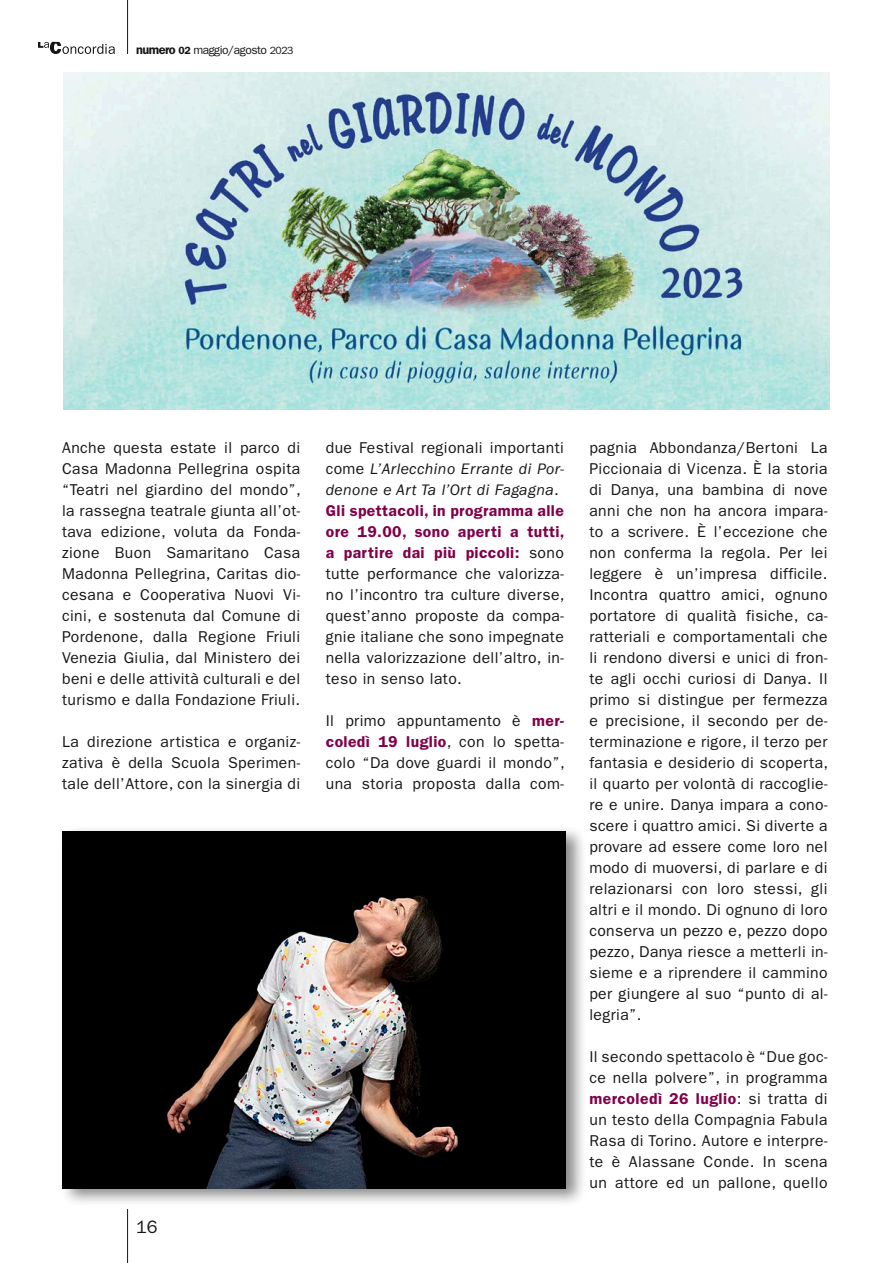
<style>
.page{position:relative;width:893px;height:1263px;background:#fff}
.page>*{position:absolute;margin:0;border:0;box-sizing:border-box;transform-origin:0 0}
.t1{font:18px "Franklin Gothic";color:#151616}
.t2{font:15.75px/21px "Franklin Gothic";letter-spacing:.025em;color:#151616;text-align:justify}
.t3{font:12px "Franklin Gothic";letter-spacing:-.04em;color:#151616}
.s1{font-weight:600;font-size:12.75px}
.s2{font-weight:600;font-size:10.5px}
.s3{font-size:10.5px}
.s4{font-style:italic}
.s5{font-weight:600;color:#800049}
</style>
<div class="page">
<div style="left:60px;top:825px;width:527px;height:382px;background:#151616;opacity:.5"></div>
<img style="left:63px;top:831px;width:503px;height:357px">
<hr style="left:127px;top:1209px;width:1px;height:54px;background:#151616">
<hr style="left:127px;top:0;width:1px;height:54px;background:#151616">
<svg style="left:38px;top:42px;width:77px;height:12px"></svg>
<img style="left:64px;top:72px;width:765px;height:338px">
<p class="t3" style="left:136px;top:43px;width:159px"><span class="s1">numero</span> <span class="s2">02</span> maggio/agosto <span class="s3">2023</span></p>
<p class="t2" style="left:62px;top:437px;width:240px">Anche questa estate il parco di Casa Madonna Pellegrina ospita “Teatri nel giardino del mondo”, la rassegna teatrale giunta all’ot&shy;tava edizione, voluta da Fonda&shy;zione Buon Samaritano Casa Madonna Pellegrina, Caritas dio&shy;cesana e Cooperativa Nuovi Vi&shy;cini, e sostenuta dal Comune di Pordenone, dalla Regione Friuli Venezia Giulia, dal Ministero dei beni e delle attività culturali e del turismo e dalla Fondazione Friuli.</p>
<p class="t2" style="left:62px;top:731px;width:240px">La direzione artistica e organiz&shy;zativa è della Scuola Sperimen&shy;tale dell’Attore, con la sinergia di</p>
<p class="t1" style="left:136px;top:1216px;width:23px">16</p>
<p class="t2" style="left:326px;top:437px;width:240px;text-align:left">due Festival regionali importanti come <span class="s4">L’Arlecchino Errante di Por&shy;denone e Art Ta l’Ort di Fagagna</span>.<br><span class="s5">Gli spettacoli, in programma alle ore 19.00, sono aperti a tutti, a partire dai più piccoli:</span> sono tutte performance che valorizza&shy;no l’incontro tra culture diverse, quest’anno proposte da compa&shy;gnie italiane che sono impegnate nella valorizzazione dell’altro, in&shy;teso in senso lato.</p>
<p class="t2" style="left:326px;top:710px;width:240px">Il primo appuntamento è <span class="s5">mer&shy;coledì 19 luglio</span>, con lo spetta&shy;colo “Da dove guardi il mondo”, una storia proposta dalla com-</p>
<p class="t2" style="left:589px;top:437px;width:240px">pagnia Abbondanza/Bertoni La Piccionaia di Vicenza. È la storia di Danya, una bambina di nove anni che non ha ancora impara&shy;to a scrivere. È l’eccezione che non conferma la regola. Per lei leggere è un’impresa difficile.<br>Incontra quattro amici, ognuno portatore di qualità fisiche, ca&shy;ratteriali e comportamentali che li rendono diversi e unici di fron&shy;te agli occhi curiosi di Danya. Il primo si distingue per fermezza e precisione, il secondo per de&shy;terminazione e rigore, il terzo per fantasia e desiderio di scoperta, il quarto per volontà di raccoglie&shy;re e unire. Danya impara a cono&shy;scere i quattro amici. Si diverte a provare ad essere come loro nel modo di muoversi, di parlare e di relazionarsi con loro stessi, gli altri e il mondo. Di ognuno di loro conserva un pezzo e, pezzo dopo pezzo, Danya riesce a metterli in&shy;sieme e a riprendere il cammino per giungere al suo “punto di al&shy;legria”.</p>
<p class="t2" style="left:589px;top:1046px;width:240px">Il secondo spettacolo è “Due goc&shy;ce nella polvere”, in programma <span class="s5">mercoledì 26 luglio</span>: si tratta di un testo della Compagnia Fabula Rasa di Torino. Autore e interpre&shy;te è Alassane Conde. In scena un attore ed un pallone, quello</p>
</div>
